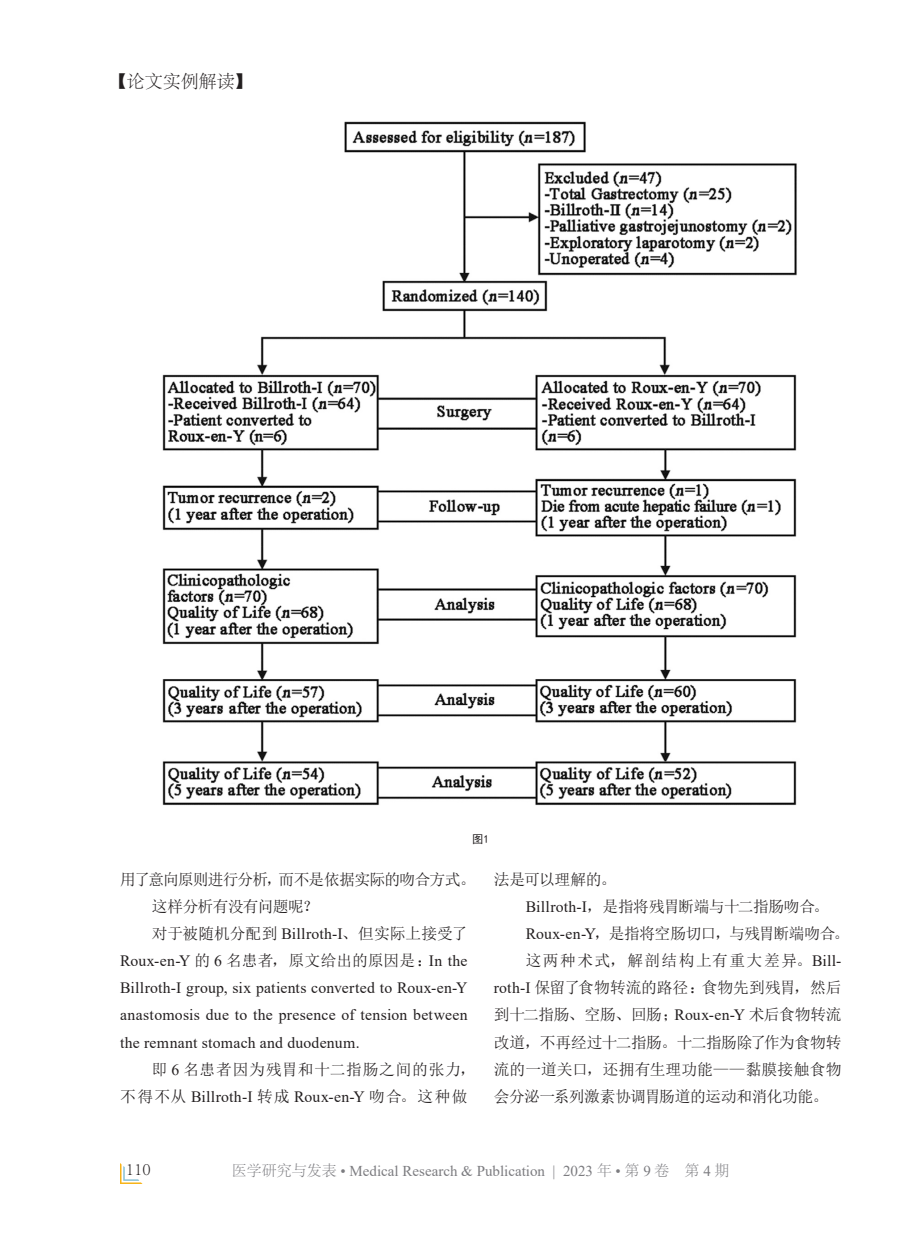
<style>
.page{position:relative;width:906px;height:1238px;background:#fff}
.page>*{position:absolute;margin:0;border:0;box-sizing:border-box;transform-origin:0 0}
.CenterFooter2{font:300 18px "Adobe Song Std";color:#231f20}
.Para{font:15.75px/27.2px "N Sim Sun";letter-spacing:-.025em;color:#231f20;text-align:justify}
.Para-2{font:15.75px/27.2px "Times New Roman";letter-spacing:.015em;color:#231f20;text-align:justify}
.Para-3{font:15.75px/27.2px "N Sim Sun";letter-spacing:.045em;color:#231f20}
.Para-4{font:15.75px "N Sim Sun";letter-spacing:-.05em;color:#231f20}
.Para-5{font:15.75px "N Sim Sun";letter-spacing:-.045em;color:#231f20}
.t1{font:15px "Times New Roman";color:#7c7c80}
.FigureCaption{font:11.25px "Sim Hei";color:#231f20}
.s1{font-family:"N Sim Sun"}
.s2{font-family:"Times New Roman"}
.s3{font-family:"Adobe Song Std";font-weight:300}
</style>
<div class="page">
<svg style="left:120px;top:1163px;width:22px;height:20px"></svg>
<img style="left:162px;top:121px;width:635px;height:685px">
<p class="CenterFooter2" style="left:109px;top:72px;width:145px">【论文实例解读】</p>
<p class="FigureCaption" style="left:472px;top:833px;width:18px">图1</p>
<p class="Para-4" style="left:120px;top:871px;width:357px">用了意向原则进行分析，而不是依据实际的吻合方式。</p>
<p class="Para-5" style="left:152px;top:898px;width:168px">这样分析有没有问题呢？</p>
<p class="Para-2" style="left:120px;top:919px;width:349px;text-indent:32px"><span class="s1">对于被随机分配到</span> Billroth-I<span class="s1">、但实际上接受了</span>Roux-en-Y <span class="s1">的</span> 6 <span class="s1">名患者，原文给出的原因是：</span>In the Billroth-I group, six patients converted to Roux-en-Y anastomosis due to the presence of tension between the remnant stomach and duodenum.</p>
<p class="Para-3" style="left:120px;top:1055px;width:357px;text-indent:32px">即 <span class="s2">6</span> 名患者因为残胃和十二指肠之间的张力，不得不从 <span class="s2">Billroth-I</span> 转成 <span class="s2">Roux-en-Y</span> 吻合。这种做</p>
<p class="Para" style="left:494px;top:865px;width:124px">法是可以理解的。</p>
<p class="Para" style="left:526px;top:892px;width:305px"><span class="s2">Billroth-I</span>，是指将残胃断端与十二指肠吻合。</p>
<p class="Para" style="left:526px;top:919px;width:325px"><span class="s2">Roux-en-Y</span>，是指将空肠切口，与残胃断端吻合。</p>
<p class="Para" style="left:494px;top:946px;width:349px;text-indent:32px">这两种术式，解剖结构上有重大差异。<span class="s2">Bill&shy;roth-I</span> 保留了食物转流的路径：食物先到残胃，然后到十二指肠、空肠、回肠；<span class="s2">Roux-en-Y</span> 术后食物转流改道，不再经过十二指肠。十二指肠除了作为食物转流的一道关口，还拥有生理功能——黏膜接触食物会分泌一系列激素协调胃肠道的运动和消化功能。</p>
<p class="CenterFooter2" style="left:126px;top:1158px;width:26px">110</p>
<p class="t1" style="left:232px;top:1160px;width:499px"><span class="s3">医学研究与发表</span> • Medical Research &amp; Publication | 2023 <span class="s3">年</span> • <span class="s3">第</span> 9 <span class="s3">卷 第</span> 4 <span class="s3">期</span></p>
</div>
